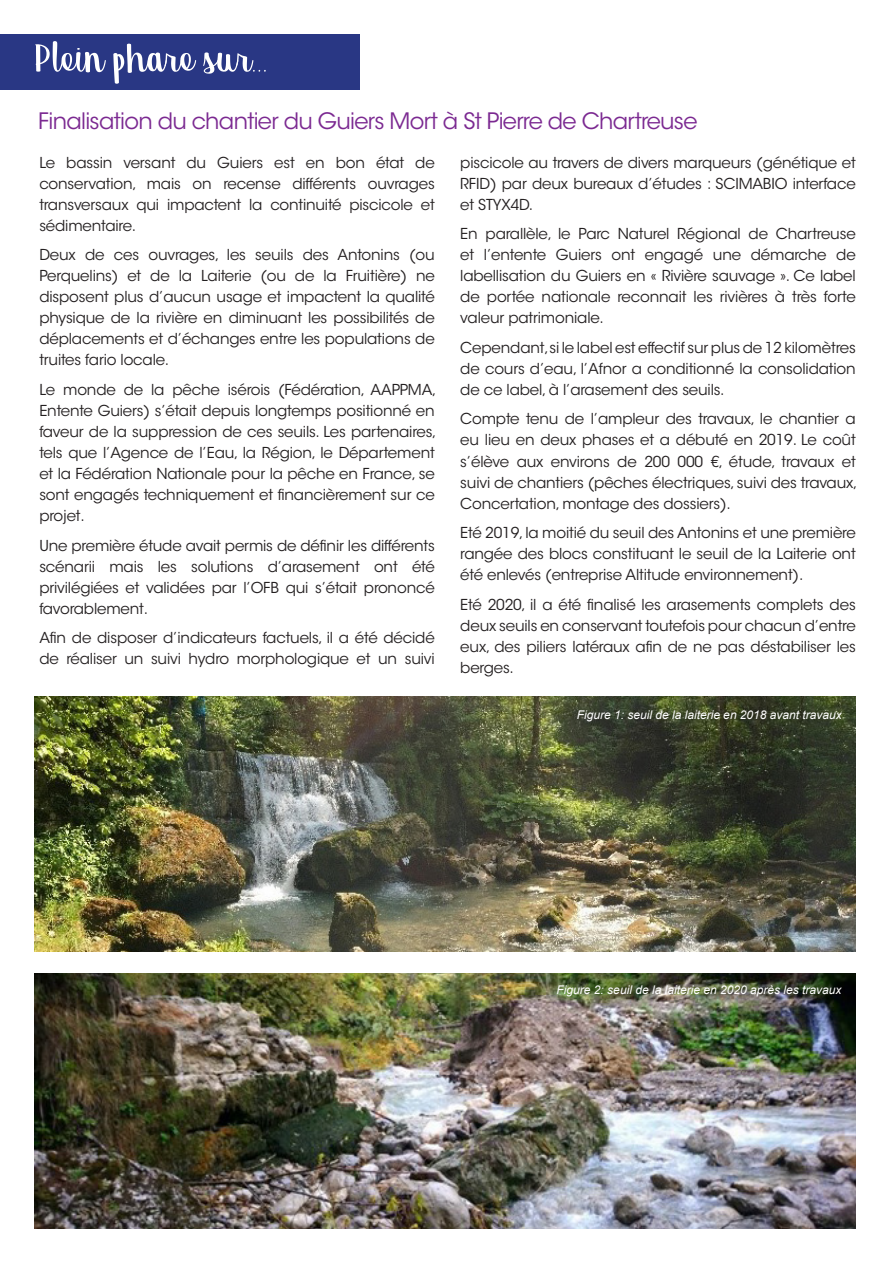
<style>
.page{position:relative;width:893px;height:1263px;background:#fff}
.page>*{position:absolute;margin:0;border:0;box-sizing:border-box;transform-origin:0 0}
.t1{font:60px "Georgina";color:#fff}
.t2{font:22.5px "ITC Avant Garde Std";letter-spacing:-.03em;color:#7b2991}
.t3{font:15px/21px "ITC Avant Garde Std";letter-spacing:-.01em;color:#231f20;text-align:justify}
.t4{font:italic 12px "Arial";color:#fff}
</style>
<div class="page">
<div style="left:0;top:35px;width:359px;height:55px;background:#293784"></div>
<img style="left:34px;top:696px;width:822px;height:255px">
<img style="left:34px;top:973px;width:822px;height:255px">
<p class="t1" style="left:34px;top:33px;width:234px">Plein phare sur...</p>
<p class="t2" style="left:38px;top:107px;width:661px">Finalisation du chantier du Guiers Mort à St Pierre de Chartreuse</p>
<p class="t3" style="left:39px;top:152px;width:397px">Le bassin versant du Guiers est en bon état de conservation, mais on recense différents ouvrages transversaux qui impactent la continuité piscicole et sédimentaire.</p>
<p class="t3" style="left:39px;top:245px;width:397px">Deux de ces ouvrages, les seuils des Antonins (ou Perquelins) et de la Laiterie (ou de la Fruitière) ne disposent plus d’aucun usage et impactent la qualité physique de la rivière en diminuant les possibilités de déplacements et d’échanges entre les populations de truites fario locale.</p>
<p class="t3" style="left:39px;top:379px;width:399px">Le monde de la pêche isérois (Fédération, AAPPMA, Entente Guiers) s’était depuis longtemps positionné en faveur de la suppression de ces seuils. Les partenaires, tels que l’Agence de l’Eau, la Région, le Département et la Fédération Nationale pour la pêche en France, se sont engagés techniquement et financièrement sur ce projet.</p>
<p class="t3" style="left:39px;top:535px;width:397px">Une première étude avait permis de définir les différents scénarii mais les solutions d’arasement ont été privilégiées et validées par l’OFB qui s’était prononcé favorablement.</p>
<p class="t3" style="left:39px;top:627px;width:397px">Afin de disposer d’indicateurs factuels, il a été décidé de réaliser un suivi hydro morphologique et un suivi</p>
<p class="t3" style="left:460px;top:152px;width:397px">piscicole au travers de divers marqueurs (génétique et RFID) par deux bureaux d’études : SCIMABIO interface et STYX4D.</p>
<p class="t3" style="left:460px;top:224px;width:397px">En parallèle, le Parc Naturel Régional de Chartreuse et l’entente Guiers ont engagé une démarche de labellisation du Guiers en « Rivière sauvage ». Ce label de portée nationale reconnait les rivières à très forte valeur patrimoniale.</p>
<p class="t3" style="left:460px;top:337px;width:397px">Cependant,si le label est effectif sur plus de 12 kilomètres de cours d’eau, l’Afnor a conditionné la consolidation de ce label, à l’arasement des seuils.</p>
<p class="t3" style="left:460px;top:409px;width:399px;text-align:left">Compte tenu de l’ampleur des travaux, le chantier a eu lieu en deux phases et a débuté en 2019. Le coût s’élève aux environs de 200 000 €, étude, travaux et suivi de chantiers (pêches électriques, suivi des travaux, Concertation, montage des dossiers).</p>
<p class="t3" style="left:460px;top:522px;width:397px">Eté 2019, la moitié du seuil des Antonins et une première rangée des blocs constituant le seuil de la Laiterie ont été enlevés (entreprise Altitude environnement).</p>
<p class="t3" style="left:460px;top:594px;width:397px">Eté 2020, il a été finalisé les arasements complets des deux seuils en conservant toutefois pour chacun d’entre eux, des piliers latéraux afin de ne pas déstabiliser les berges.</p>
<p class="t4" style="left:577px;top:707px;width:267px">Figure 1: seuil de la laiterie en 2018 avant travaux</p>
<p class="t4" style="left:557px;top:982px;width:286px">Figure 2: seuil de la laiterie en 2020 après les travaux</p>
</div>
